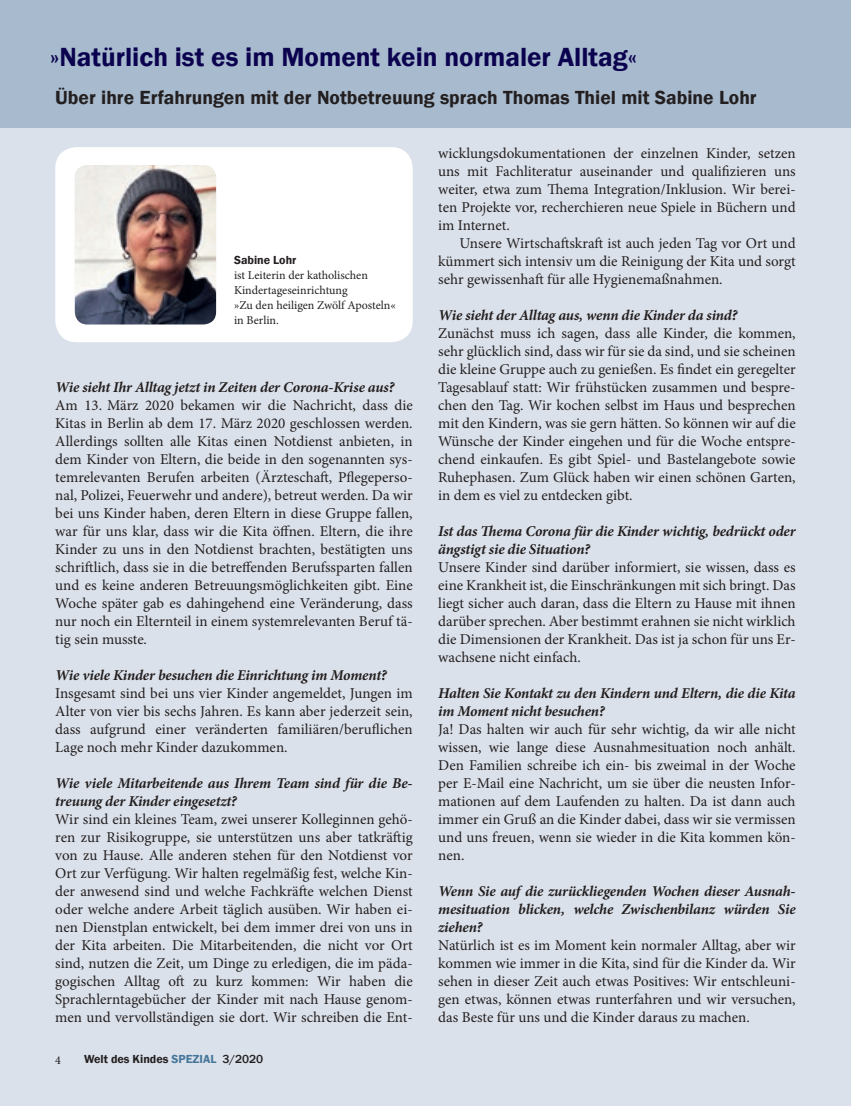
<style>
.page{position:relative;width:851px;height:1106px;background:#fff}
.page>*{position:absolute;margin:0;border:0;box-sizing:border-box;transform-origin:0 0}
.t1{font:600 27px "Franklin Gothic";color:#0b0350}
.t2{font:600 19.5px "Franklin Gothic";color:#231f20}
.t3{font:15px/18px "Minion Pro";color:#231f20;text-align:justify}
.t4{font:italic 700 15px/18px "Minion Pro";letter-spacing:-.015em;color:#231f20}
.t5{font:12px/15px "Minion Pro";color:#231f20}
.t6{font:600 12px "Franklin Gothic";color:#231f20}
.s1{color:#457699}
.s2{font-weight:500}
</style>
<div class="page">
<div style="left:0;top:115px;width:850px;height:991px;background:#dbe1ea"></div>
<div style="left:0;top:0;width:850px;height:128px;background:#a8bacd"></div>
<div style="left:55px;top:147px;width:357px;height:195px;background:#fff;border-radius:21px"></div>
<img style="left:75px;top:165px;width:141px;height:159px">
<h1 class="t1" style="left:50px;top:40px;width:588px">»Natürlich ist es im Moment kein normaler Alltag«</h1>
<h2 class="t2" style="left:55px;top:85px;width:702px">Über ihre Erfahrungen mit der Notbetreuung sprach Thomas Thiel mit Sabine Lohr</h2>
<p class="t6" style="left:234px;top:253px;width:64px">Sabine Lohr</p>
<p class="t5" style="left:234px;top:268px;width:163px">ist Leiterin der katholischen<br>Kindertageseinrichtung<br>»Zu den heiligen Zwölf Aposteln« in Berlin.</p>
<p class="t4" style="left:55px;top:377px;width:340px">Wie sieht Ihr Alltag jetzt in Zeiten der Corona-Krise aus?</p>
<p class="t3" style="left:55px;top:396px;width:359px">Am 13. März 2020 bekamen wir die Nachricht, dass die Kitas in Berlin ab dem 17. März 2020 geschlossen werden.<br>Allerdings sollten alle Kitas einen Notdienst anbieten, in dem Kinder von Eltern, die beide in den sogenannten sys&shy;temrelevanten Berufen arbeiten (Ärzteschaft, Pflegeperso&shy;nal, Polizei, Feuerwehr und andere), betreut werden. Da wir bei uns Kinder haben, deren Eltern in diese Gruppe fallen, war für uns klar, dass wir die Kita öffnen. Eltern, die ihre Kinder zu uns in den Notdienst brachten, bestätigten uns schriftlich, dass sie in die betreffenden Berufssparten fallen und es keine anderen Betreuungsmöglichkeiten gibt. Eine Woche später gab es dahingehend eine Veränderung, dass nur noch ein Elternteil in einem systemrelevanten Beruf tä&shy;tig sein musste.</p>
<p class="t4" style="left:55px;top:665px;width:333px">Wie viele Kinder besuchen die Einrichtung im Moment?</p>
<p class="t3" style="left:55px;top:684px;width:359px">Insgesamt sind bei uns vier Kinder angemeldet, Jungen im Alter von vier bis sechs Jahren. Es kann aber jederzeit sein, dass aufgrund einer veränderten familiären/beruflichen Lage noch mehr Kinder dazukommen.</p>
<p class="t4" style="left:55px;top:773px;width:356px">Wie viele Mitarbeitende aus Ihrem Team sind für die Be-- treuung der Kinder eingesetzt?</p>
<p class="t3" style="left:55px;top:810px;width:359px">Wir sind ein kleines Team, zwei unserer Kolleginnen gehö&shy;ren zur Risikogruppe, sie unterstützen uns aber tatkräftig von zu Hause. Alle anderen stehen für den Notdienst vor Ort zur Verfügung. Wir halten regelmäßig fest, welche Kin&shy;der anwesend sind und welche Fachkräfte welchen Dienst oder welche andere Arbeit täglich ausüben. Wir haben ei&shy;nen Dienstplan entwickelt, bei dem immer drei von uns in der Kita arbeiten. Die Mitarbeitenden, die nicht vor Ort sind, nutzen die Zeit, um Dinge zu erledigen, die im päda&shy;gogischen Alltag oft zu kurz kommen: Wir haben die Sprachlerntagebücher der Kinder mit nach Hause genom&shy;men und vervollständigen sie dort. Wir schreiben die Ent-</p>
<p class="t5" style="left:55px;top:1052px;width:7px">4</p>
<p class="t6" style="left:84px;top:1051px;width:181px">Welt des Kindes <span class="s1">SPEZIAL</span> <span class="s2">3/2020</span></p>
<p class="t3" style="left:438px;top:144px;width:359px">wicklungsdokumentationen der einzelnen Kinder, setzen uns mit Fachliteratur auseinander und qualifizieren uns weiter, etwa zum Thema Integration/Inklusion. Wir berei&shy;ten Projekte vor, recherchieren neue Spiele in Büchern und im Internet.</p>
<p class="t3" style="left:438px;top:234px;width:359px;text-indent:21px">Unsere Wirtschaftskraft ist auch jeden Tag vor Ort und kümmert sich intensiv um die Reinigung der Kita und sorgt sehr gewissenhaft für alle Hygienemaßnahmen.</p>
<p class="t4" style="left:438px;top:306px;width:300px">Wie sieht der Alltag aus, wenn die Kinder da sind?</p>
<p class="t3" style="left:438px;top:324px;width:359px">Zunächst muss ich sagen, dass alle Kinder, die kommen, sehr glücklich sind, dass wir für sie da sind, und sie scheinen die kleine Gruppe auch zu genießen. Es findet ein geregelter Tagesablauf statt: Wir frühstücken zusammen und bespre&shy;chen den Tag. Wir kochen selbst im Haus und besprechen mit den Kindern, was sie gern hätten. So können wir auf die Wünsche der Kinder eingehen und für die Woche entspre&shy;chend einkaufen. Es gibt Spiel- und Bastelangebote sowie Ruhephasen. Zum Glück haben wir einen schönen Garten, in dem es viel zu entdecken gibt.</p>
<p class="t4" style="left:438px;top:522px;width:359px">Ist das Thema Corona für die Kinder wichtig, bedrückt oder ängstigt sie die Situation?</p>
<p class="t3" style="left:438px;top:558px;width:359px">Unsere Kinder sind darüber informiert, sie wissen, dass es eine Krankheit ist, die Einschränkungen mit sich bringt. Das liegt sicher auch daran, dass die Eltern zu Hause mit ihnen darüber sprechen. Aber bestimmt erahnen sie nicht wirklich die Dimensionen der Krankheit. Das ist ja schon für uns Er&shy;wachsene nicht einfach.</p>
<p class="t4" style="left:438px;top:684px;width:359px">Halten Sie Kontakt zu den Kindern und Eltern, die die Kita im Moment nicht besuchen?</p>
<p class="t3" style="left:438px;top:720px;width:359px">Ja! Das halten wir auch für sehr wichtig, da wir alle nicht wissen, wie lange diese Ausnahmesituation noch anhält.<br>Den Familien schreibe ich ein- bis zweimal in der Woche per E-Mail eine Nachricht, um sie über die neusten Infor&shy;mationen auf dem Laufenden zu halten. Da ist dann auch immer ein Gruß an die Kinder dabei, dass wir sie vermissen und uns freuen, wenn sie wieder in die Kita kommen kön&shy;nen.</p>
<p class="t4" style="left:438px;top:882px;width:359px;text-align:justify">Wenn Sie auf die zurückliegenden Wochen dieser Ausnah&shy;mesituation blicken, welche Zwischenbilanz würden Sie ziehen?</p>
<p class="t3" style="left:438px;top:936px;width:359px">Natürlich ist es im Moment kein normaler Alltag, aber wir kommen wie immer in die Kita, sind für die Kinder da. Wir sehen in dieser Zeit auch etwas Positives: Wir entschleuni&shy;gen etwas, können etwas runterfahren und wir versuchen, das Beste für uns und die Kinder daraus zu machen.</p>
</div>
